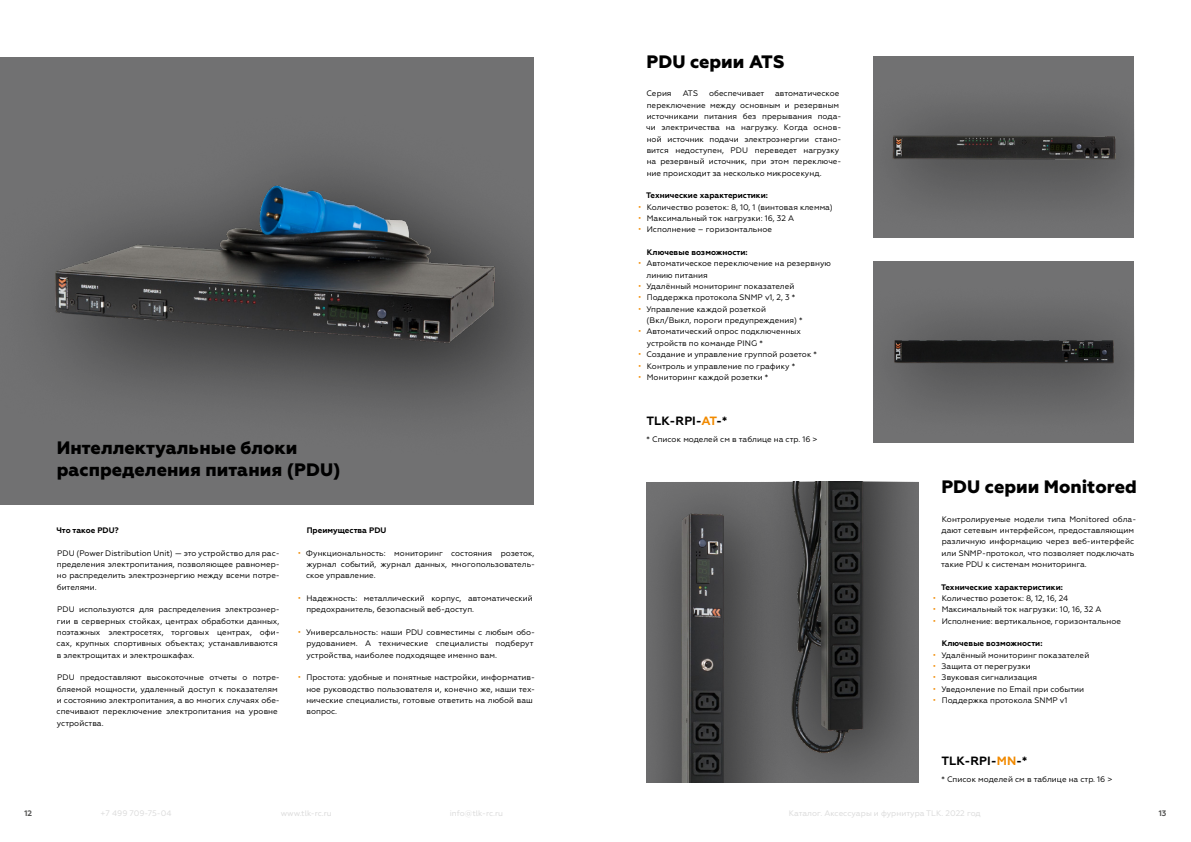
<style>
.page{position:relative;width:1191px;height:842px;background:#fff}
.page>*{position:absolute;margin:0;border:0;box-sizing:border-box;transform-origin:0 0}
.t1{font:800 18px/22.7px "Geometria";color:#000}
.t2{font:700 12px "Geometria";color:#000}
.t3{font:8px/11.3px "Geometria";color:#000}
.t4{font:700 8px "Geometria";color:#000}
.t5{font:8px "Geometria";color:#dadada}
.t6{font:700 8px "Geometria";color:#575756}
.s1{color:#f18a00}
</style>
<div class="page">
<div style="left:0;top:57px;width:533px;height:448px;background:#717172"></div>
<img style="left:47px;top:167px;width:486px;height:243px">
<img style="left:873px;top:57px;width:261px;height:181px">
<img style="left:873px;top:261px;width:261px;height:181px">
<img style="left:646px;top:482px;width:272px;height:300px">
<h1 class="t1" style="left:646px;top:51px;width:139px">PDU серии ATS</h1>
<p class="t3" style="left:646px;top:88px;width:27px">Серия</p>
<p class="t3" style="left:682px;top:88px;width:17px">ATS</p>
<p class="t3" style="left:709px;top:88px;width:57px">обеспечивает</p>
<p class="t3" style="left:646px;top:88px;width:196px;text-indent:129px">автоматическое переключение между основным и резервным источниками питания без прерывания пода&shy;чи электричества на нагрузку. Когда основ&shy;ной источник подачи электроэнергии стано&shy;вится недоступен, PDU переведет нагрузку на резервный источник, при этом переключе&shy;ние происходит за несколько микросекунд.</p>
<p class="t4" style="left:646px;top:191px;width:123px">Технические характеристики:</p>
<p class="t3" style="left:638px;top:201px;width:196px"><span class="s1">•</span> Количество розеток: 8, 10, 1 (винтовая клемма)</p>
<p class="t3" style="left:638px;top:213px;width:158px"><span class="s1">•</span> Максимальный ток нагрузки: 16, 32 А</p>
<p class="t3" style="left:638px;top:224px;width:135px"><span class="s1">•</span> Исполнение – горизонтальное</p>
<p class="t4" style="left:647px;top:248px;width:102px">Ключевые возможности:</p>
<p class="t3" style="left:646px;top:258px;width:186px;text-indent:-9px"><span class="s1">•</span> Автоматическое переключение на резервную линию питания</p>
<p class="t3" style="left:638px;top:281px;width:158px"><span class="s1">•</span> Удалённый мониторинг показателей</p>
<p class="t3" style="left:638px;top:292px;width:159px"><span class="s1">•</span> Поддержка протокола SNMP v1, 2, 3 *</p>
<p class="t3" style="left:646px;top:303px;width:157px;text-indent:-9px"><span class="s1">•</span> Управление каждой розеткой (Вкл/Выкл, пороги предупреждения) *</p>
<p class="t3" style="left:646px;top:326px;width:156px;text-indent:-9px"><span class="s1">•</span> Автоматический опрос подключенных устройств по команде PING *</p>
<p class="t3" style="left:638px;top:349px;width:180px"><span class="s1">•</span> Создание и управление группой розеток *</p>
<p class="t3" style="left:638px;top:360px;width:159px"><span class="s1">•</span> Контроль и управление по графику *</p>
<p class="t3" style="left:638px;top:371px;width:132px"><span class="s1">•</span> Мониторинг каждой розетки *</p>
<h1 class="t1" style="left:57px;top:436px;width:285px">Интеллектуальные блоки распределения питания (PDU)</h1>
<p class="t4" style="left:56px;top:525px;width:64px">Что такое PDU?</p>
<p class="t3" style="left:57px;top:547px;width:224px;text-align:justify">PDU (Power Distribution Unit) — это устройство для рас&shy;пределения электропитания, позволяющее равномер&shy;но распределить электроэнергию между всеми потре&shy;бителями.</p>
<p class="t3" style="left:57px;top:604px;width:225px">PDU используются для распределения электроэнер&shy;гии в серверных стойках, центрах обработки данных, поэтажных электросетях, торговых центрах, офи&shy;сах, крупных спортивных объектах; устанавливаются в электрощитах и электрошкафах.</p>
<p class="t3" style="left:57px;top:672px;width:225px">PDU предоставляют высокоточные отчеты о потре&shy;бляемой мощности, удаленный доступ к показателям и состоянию электропитания, а во многих случаях обе&shy;спечивают переключение электропитания на уровне устройства.</p>
<p class="t4" style="left:307px;top:525px;width:81px">Преимущества PDU</p>
<p class="t3" style="left:306px;top:547px;width:230px;text-align:justify;text-indent:-8px"><span class="s1">•</span> Функциональность: мониторинг состояния розеток, журнал событий, журнал данных, многопользователь&shy;ское управление.</p>
<p class="t3" style="left:306px;top:593px;width:228px;text-indent:-9px"><span class="s1">•</span> Надежность: металлический корпус, автоматический предохранитель, безопасный веб-доступ.</p>
<p class="t3" style="left:306px;top:627px;width:230px;text-indent:-9px"><span class="s1">•</span> Универсальность: наши PDU совместимы с любым обо&shy;рудованием. А технические специалисты подберут устройства, наиболее подходящее именно вам.</p>
<p class="t3" style="left:306px;top:672px;width:230px;text-indent:-9px"><span class="s1">•</span> Простота: удобные и понятные настройки, информатив&shy;ное руководство пользователя и, конечно же, наши тех&shy;нические специалисты, готовые ответить на любой ваш вопрос.</p>
<h2 class="t2" style="left:646px;top:414px;width:82px">TLK-RPI-<span class="s1">AT</span>-*</h2>
<p class="t3" style="left:646px;top:434px;width:172px">* Список моделей см в таблице на стр. 16 &gt;</p>
<h1 class="t1" style="left:941px;top:476px;width:197px">PDU серии Monitored</h1>
<p class="t3" style="left:941px;top:513px;width:196px">Контролируемые модели типа Monitored обла&shy;дают сетевым интерфейсом, предоставляющим различную информацию через веб-интерфейс или SNMP-протокол, что позволяет подключать такие PDU к системам мониторинга.</p>
<p class="t4" style="left:941px;top:582px;width:123px">Технические характеристики:</p>
<p class="t3" style="left:933px;top:593px;width:137px"><span class="s1">•</span> Количество розеток: 8, 12, 16, 24</p>
<p class="t3" style="left:933px;top:604px;width:170px"><span class="s1">•</span> Максимальный ток нагрузки: 10, 16, 32 А</p>
<p class="t3" style="left:933px;top:615px;width:189px"><span class="s1">•</span> Исполнение: вертикальное, горизонтальное</p>
<p class="t4" style="left:942px;top:639px;width:102px">Ключевые возможности:</p>
<p class="t3" style="left:933px;top:649px;width:158px"><span class="s1">•</span> Удалённый мониторинг показателей</p>
<p class="t3" style="left:933px;top:661px;width:99px"><span class="s1">•</span> Защита от перегрузки</p>
<p class="t3" style="left:933px;top:672px;width:106px"><span class="s1">•</span> Звуковая сигнализация</p>
<p class="t3" style="left:933px;top:683px;width:153px"><span class="s1">•</span> Уведомление по Email при событии</p>
<p class="t3" style="left:933px;top:695px;width:136px"><span class="s1">•</span> Поддержка протокола SNMP v1</p>
<h2 class="t2" style="left:941px;top:754px;width:87px">TLK-RPI-<span class="s1">MN</span>-*</h2>
<p class="t3" style="left:941px;top:774px;width:172px">* Список моделей см в таблице на стр. 16 &gt;</p>
<p class="t6" style="left:24px;top:809px;width:9px">12</p>
<p class="t5" style="left:101px;top:809px;width:72px">+7 499 709-75-04</p>
<p class="t5" style="left:281px;top:809px;width:53px">www.tlk-rc.ru</p>
<p class="t5" style="left:450px;top:809px;width:55px">info@tlk-rc.ru</p>
<p class="t5" style="left:788px;top:809px;width:193px">Каталог. Аксессуары и фурнитура TLK. 2022 год</p>
<p class="t6" style="left:1158px;top:809px;width:9px">13</p>
</div>
